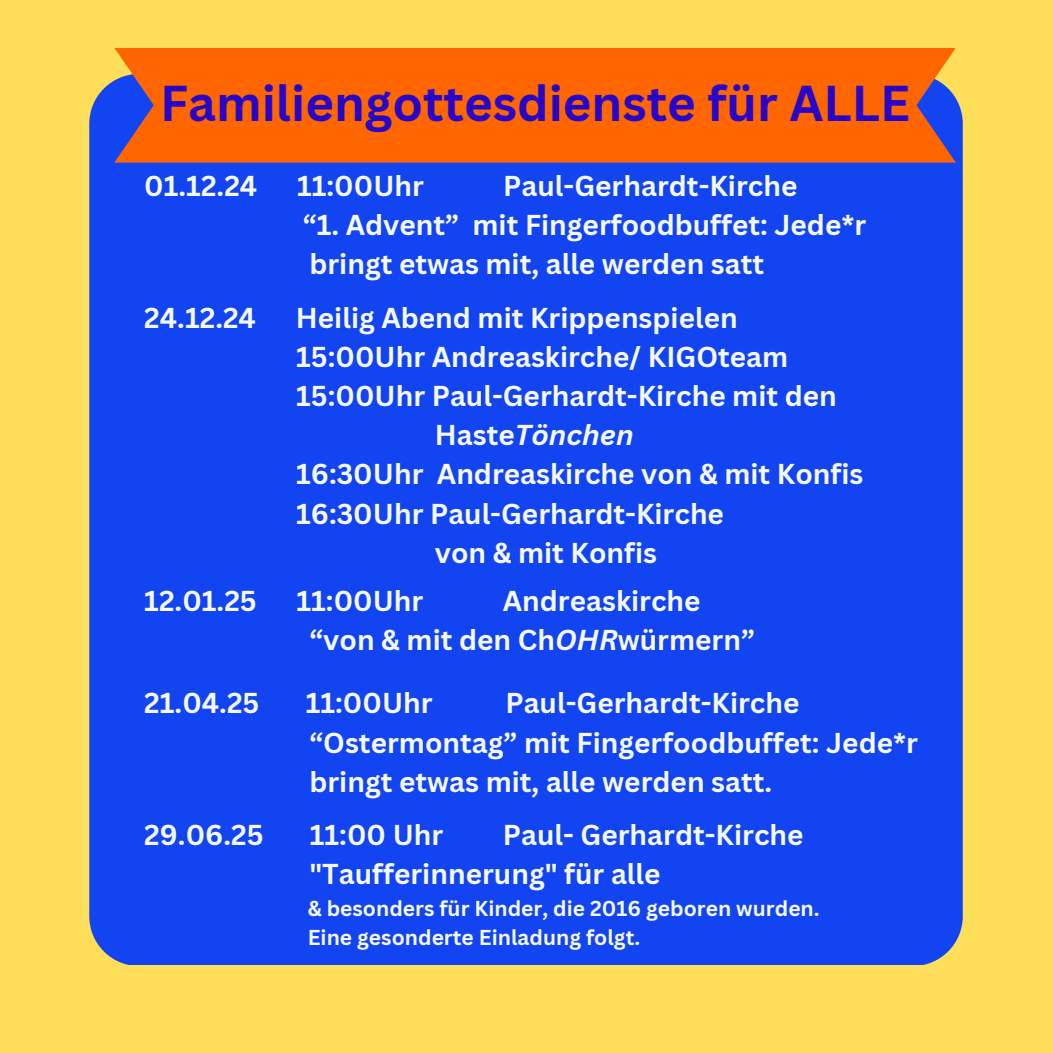
<style>
.page{position:relative;width:1053px;height:1053px;background:#ffde59}
.page>*{position:absolute;margin:0;border:0;box-sizing:border-box;transform-origin:0 0}
.t1{font:700 49px "Canva Sans";color:#2706c8}
.t2{font:700 28px/39.2px "Canva Sans";color:#f4fafb}
.t3{font:italic 700 28px "Canva Sans";color:#f4fafb}
.t4{font:700 21px "Canva Sans";color:#f4fafb}
.s1{font-style:normal}
.s2{font-style:italic}
</style>
<div class="page">
<div style="left:89px;top:74px;width:873px;height:890px;background:#1344f1;border-radius:50px"></div>
<div style="left:114px;top:48px;width:842px;height:115px;background:#f60"></div>
<h1 class="t1" style="left:160px;top:69px;width:751px">Familiengottesdienste für ALLE</h1>
<h2 class="t2" style="left:303px;top:166px;width:565px;text-indent:200px">Paul-Gerhardt-Kirche<br>“1. Advent” mit Fingerfoodbuffet: Jede*r bringt etwas mit, alle werden satt</h2>
<h2 class="t2" style="left:144px;top:166px;width:115px">01.12.24</h2>
<h2 class="t2" style="left:297px;top:166px;width:128px">11:00Uhr</h2>
<h2 class="t2" style="left:144px;top:297px;width:113px">24.12.24</h2>
<h2 class="t2" style="left:296px;top:297px;width:443px">Heilig Abend mit Krippenspielen</h2>
<h2 class="t2" style="left:296px;top:337px;width:493px">15:00Uhr Andreaskirche/ KIGOteam</h2>
<h2 class="t2" style="left:296px;top:376px;width:542px">15:00Uhr Paul-Gerhardt-Kirche mit den</h2>
<h2 class="t3" style="left:435px;top:415px;width:200px"><span class="s1">Haste</span>Tönchen</h2>
<h2 class="t2" style="left:296px;top:454px;width:569px">16:30Uhr Andreaskirche von &amp; mit Konfis</h2>
<h2 class="t2" style="left:296px;top:493px;width:429px">16:30Uhr Paul-Gerhardt-Kirche</h2>
<h2 class="t2" style="left:435px;top:532px;width:224px">von &amp; mit Konfis</h2>
<h2 class="t2" style="left:144px;top:580px;width:114px">12.01.25</h2>
<h2 class="t2" style="left:296px;top:580px;width:128px">11:00Uhr</h2>
<h2 class="t2" style="left:309px;top:580px;width:447px;text-indent:193px">Andreaskirche “von &amp; mit den Ch<span class="s2">OHR</span>würmern”</h2>
<h2 class="t2" style="left:309px;top:683px;width:610px;text-indent:196px">Paul-Gerhardt-Kirche “Ostermontag” mit Fingerfoodbuffet: Jede*r bringt etwas mit, alle werden satt.</h2>
<h2 class="t2" style="left:144px;top:683px;width:117px">21.04.25</h2>
<h2 class="t2" style="left:306px;top:683px;width:128px">11:00Uhr</h2>
<p class="t2" style="left:309px;top:815px;width:496px;text-indent:193px">Paul- Gerhardt-Kirche "Taufferinnerung" für alle</p>
<p class="t4" style="left:308px;top:893px;width:513px">&amp; besonders für Kinder, die 2016 geboren wurden.</p>
<p class="t4" style="left:308px;top:922px;width:334px">Eine gesonderte Einladung folgt.</p>
<h2 class="t2" style="left:144px;top:815px;width:121px">29.06.25</h2>
<h2 class="t2" style="left:310px;top:815px;width:135px">11:00 Uhr</h2>
</div>
